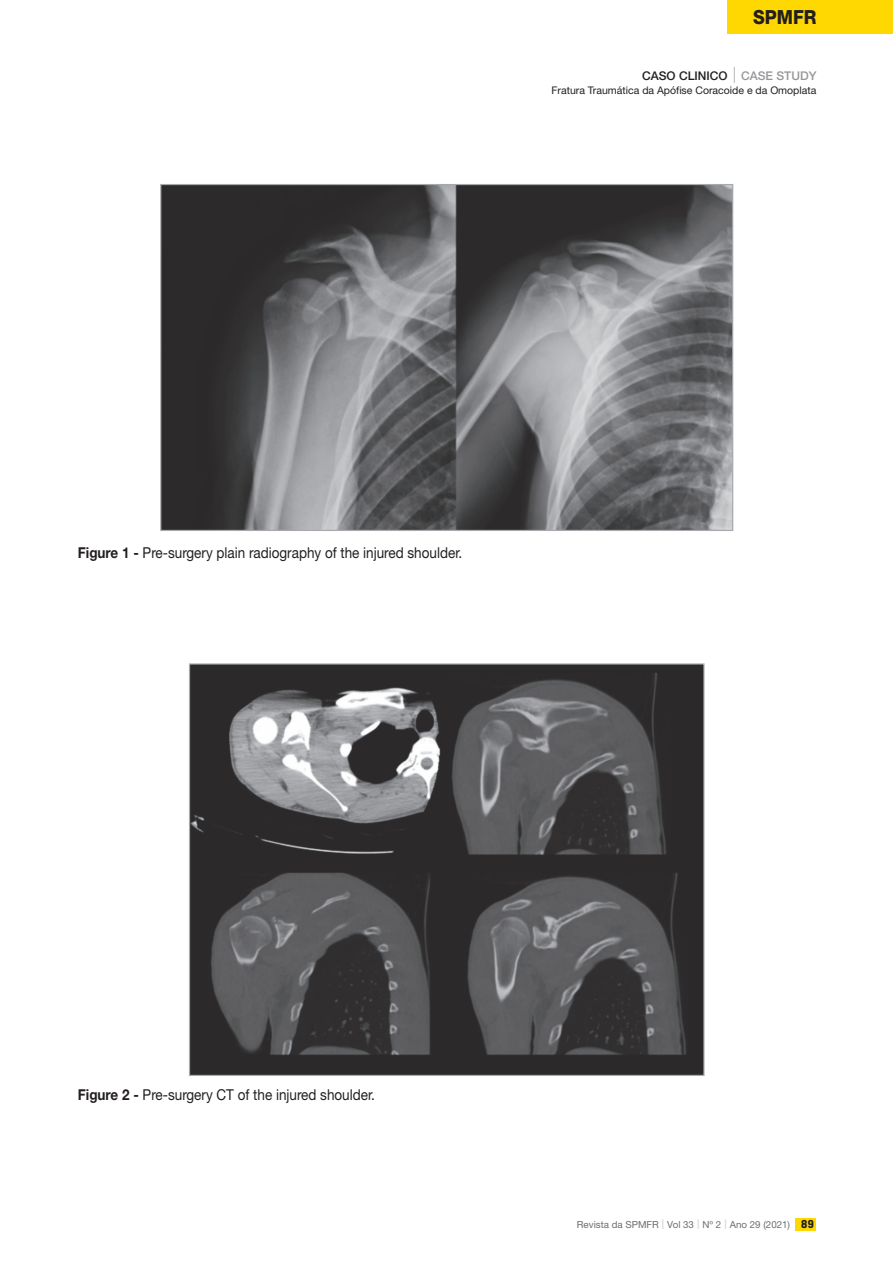
<style>
.page{position:relative;width:893px;height:1263px;background:#fff}
.page>*{position:absolute;margin:0;border:0;box-sizing:border-box;transform-origin:0 0}
.t1{font:800 19.5px "Helvetica Neue LT Std";color:#231f20;scale:.9 1}
.t2{font:15px "Helvetica Neue LT Std";color:#231f20;scale:.9 1}
.t3{font:500 12px "Helvetica Neue LT Std";color:#231f20}
.t4{font:10.5px "Helvetica Neue LT Std";color:#231f20}
.t5{font:9.75px "Helvetica Neue LT Std";color:#6c6d70}
.s1{font-weight:200;font-stretch:condensed;font-size:22.5px;color:#6c6d70}
.s2{color:#95979a}
.s3{font-weight:700}
.s4{font-weight:300;font-size:13.5px;color:#d1d2d4}
.s5{font-family:"Kelson";font-weight:700;font-size:10.5px;color:#231f20}
</style>
<div class="page">
<div style="left:727px;top:0;width:166px;height:34px;background:#ffd801"></div>
<div style="left:795px;top:1217px;width:21px;height:13px;background:#ffd801"></div>
<img style="left:162px;top:186px;width:569px;height:343px">
<img style="left:191px;top:665px;width:512px;height:409px">
<h1 class="t1" style="left:753px;top:5px;width:72px">SPMFR</h1>
<p class="t3" style="left:642px;top:68px;width:176px">CASO CLINICO <span class="s1">I</span> <span class="s2">CASE STUDY</span></p>
<p class="t4" style="left:551px;top:84px;width:266px">Fratura Traumática da Apófise Coracoide e da Omoplata</p>
<p class="t2" style="left:78px;top:543px;width:429px"><span class="s3">Figure 1 -</span> Pre-surgery plain radiography of the injured shoulder.</p>
<p class="t2" style="left:78px;top:1086px;width:332px"><span class="s3">Figure 2 -</span> Pre-surgery CT of the injured shoulder.</p>
<p class="t5" style="left:577px;top:1218px;width:239px">Revista da SPMFR <span class="s4">I</span> Vol 33 <span class="s4">I</span> Nº 2 <span class="s4">I</span> Ano 29 (2021) <span class="s5">89</span></p>
</div>
